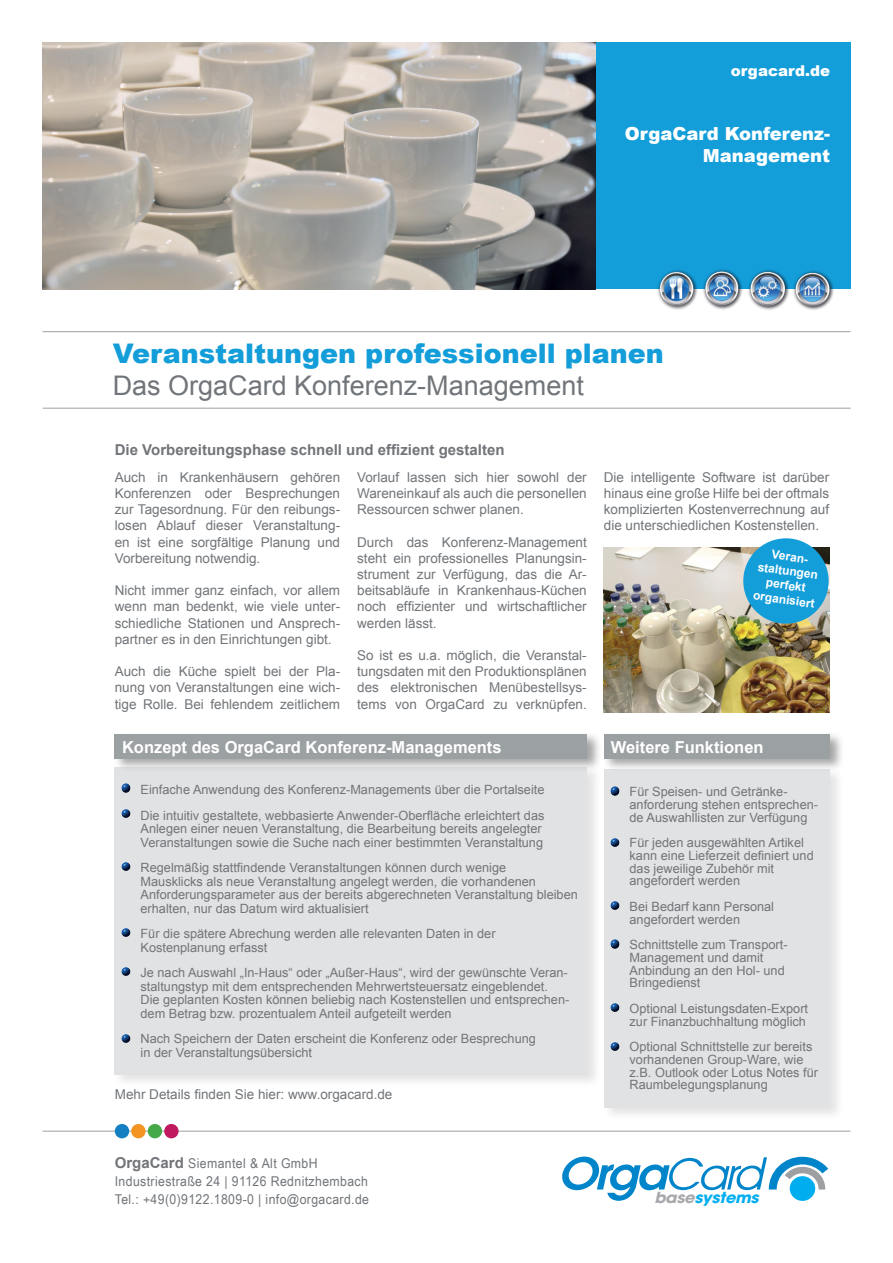
<style>
.page{position:relative;width:893px;height:1263px;background:#fff}
.page>*{position:absolute;margin:0;border:0;box-sizing:border-box;transform-origin:0 0}
.t1{font:900 27px "Arial";color:#139dd9}
.t2{font:27px "Arial";color:#717579}
.t3{font:900 18px/21.6px "Arial";color:#fff;text-align:right}
.t4{font:700 16.5px "Arial";color:#fff}
.t5{font:italic 700 15.15px "Avant Garde LT";color:#00aeef;scale:1.07 1}
.t6{font:700 15px "Arial";color:#717579}
.t7{font:900 15px "Arial";color:#fff}
.t8{font:13.5px/16.2px "Arial";color:#717579;text-align:justify}
.t9{font:13.5px/18px "Arial Narrow";letter-spacing:.025em;color:#717579;scale:1.11 1}
.t10{font:12.75px/12.8px "Arial";color:#717579}
.t11{font:700 12px "Arial";color:#fff}
.s1{font-family:"Arial";font-weight:700;font-size:15px}
.s2{color:#a8a9ad}
</style>
<div class="page">
<div style="left:595px;top:43px;width:255px;height:246px;background:#139dd9"></div>
<hr style="left:43px;top:331px;width:807px;height:1px;background:#9ba0a2">
<hr style="left:43px;top:408px;width:808px;height:1px;background:#9ba0a2">
<div style="left:113px;top:731px;width:489px;height:41px;background:#231f20;opacity:.41"></div>
<div style="left:115px;top:735px;width:472px;height:24px;background:#9ba0a2"></div>
<div style="left:114px;top:764px;width:488px;height:324px;background:#231f20;opacity:.41"></div>
<div style="left:115px;top:767px;width:472px;height:307px;background:#e1e2e3"></div>
<svg style="left:121px;top:783px;width:10px;height:10px"></svg>
<svg style="left:121px;top:809px;width:10px;height:9px"></svg>
<svg style="left:121px;top:862px;width:10px;height:9px"></svg>
<svg style="left:121px;top:928px;width:10px;height:9px"></svg>
<svg style="left:562px;top:1156px;width:266px;height:45px"></svg>
<hr style="left:43px;top:1131px;width:807px;height:1px;background:#9ba0a2">
<div style="left:115px;top:1124px;width:14px;height:14px;background:#1480c2;border-radius:50%"></div>
<div style="left:131px;top:1124px;width:15px;height:14px;background:#f49423;border-radius:50%"></div>
<div style="left:164px;top:1124px;width:15px;height:14px;background:#c0195f;border-radius:50%"></div>
<div style="left:148px;top:1124px;width:14px;height:14px;background:#46a947;border-radius:50%"></div>
<svg style="left:121px;top:967px;width:10px;height:9px"></svg>
<img style="left:658px;top:270px;width:39px;height:40px">
<img style="left:703px;top:269px;width:40px;height:41px">
<img style="left:748px;top:270px;width:41px;height:40px">
<img style="left:793px;top:271px;width:41px;height:39px">
<img style="left:43px;top:43px;width:552px;height:246px">
<svg style="left:121px;top:1034px;width:10px;height:9px"></svg>
<img style="left:604px;top:547px;width:225px;height:165px">
<div style="left:743px;top:538px;width:86px;height:86px;background:#139dd9;border-radius:50%"></div>
<div style="left:602px;top:731px;width:242px;height:41px;background:#231f20;opacity:.41"></div>
<div style="left:604px;top:734px;width:225px;height:25px;background:#9ba0a2"></div>
<div style="left:602px;top:766px;width:242px;height:355px;background:#231f20;opacity:.41"></div>
<div style="left:604px;top:769px;width:225px;height:339px;background:#e1e2e3"></div>
<svg style="left:610px;top:786px;width:10px;height:10px"></svg>
<svg style="left:610px;top:1042px;width:10px;height:9px"></svg>
<svg style="left:610px;top:838px;width:10px;height:9px"></svg>
<svg style="left:610px;top:901px;width:10px;height:9px"></svg>
<svg style="left:610px;top:939px;width:10px;height:10px"></svg>
<svg style="left:610px;top:1003px;width:10px;height:9px"></svg>
<p class="t7" style="left:731px;top:60px;width:101px">orgacard.de</p>
<h2 class="t3" style="left:625px;top:123px;width:207px">OrgaCard Konferenz-<br>Management</h2>
<h1 class="t1" style="left:113px;top:333px;width:553px">Veranstaltungen professionell planen</h1>
<h1 class="t2" style="left:113px;top:368px;width:473px">Das OrgaCard Konferenz-Management</h1>
<p class="t6" style="left:115px;top:440px;width:391px">Die Vorbereitungsphase schnell und effizient gestalten</p>
<p class="t8" style="left:115px;top:469px;width:227px">Auch in Krankenhäusern gehören Konferenzen oder Besprechungen zur Tagesordnung. Für den reibungs&shy;losen Ablauf dieser Veranstaltung&shy;en ist eine sorgfältige Planung und Vorbereitung notwendig.</p>
<p class="t8" style="left:115px;top:583px;width:227px">Nicht immer ganz einfach, vor allem wenn man bedenkt, wie viele unter&shy;schiedliche Stationen und Ansprech&shy;partner es in den Einrichtungen gibt.</p>
<p class="t8" style="left:115px;top:664px;width:227px">Auch die Küche spielt bei der Pla&shy;nung von Veranstaltungen eine wich&shy;tige Rolle. Bei fehlendem zeitlichem</p>
<p class="t8" style="left:357px;top:469px;width:231px">Vorlauf lassen sich hier sowohl der Wareneinkauf als auch die personellen Ressourcen schwer planen.</p>
<p class="t8" style="left:357px;top:534px;width:231px">Durch das Konferenz-Management steht ein professionelles Planungsin&shy;strument zur Verfügung, das die Ar&shy;beitsabläufe in Krankenhaus-Küchen noch effizienter und wirtschaftlicher werden lässt.</p>
<p class="t8" style="left:357px;top:647px;width:231px">So ist es u.a. möglich, die Veranstal&shy;tungsdaten mit den Produktionsplänen des elektronischen Menübestellsys&shy;tems von OrgaCard zu verknüpfen.</p>
<p class="t4" style="left:122px;top:736px;width:381px">Konzept des OrgaCard Konferenz-Managements</p>
<p class="t10" style="left:141px;top:777px;width:405px;line-height:25.5px">Einfache Anwendung des Konferenz-Managements über die Portalseite<br>Die intuitiv gestaltete, webbasierte Anwender-Oberfläche erleichtert das</p>
<p class="t10" style="left:141px;top:822px;width:404px;line-height:13.5px">Anlegen einer neuen Veranstaltung, die Bearbeitung bereits angelegter<br>Veranstaltungen sowie die Suche nach einer bestimmten Veranstaltung</p>
<p class="t10" style="left:141px;top:861px;width:439px;line-height:13.5px">Regelmäßig stattfindende Veranstaltungen können durch wenige<br>Mausklicks als neue Veranstaltung angelegt werden, die vorhandenen Anforderungsparameter aus der bereits abgerechneten Veranstaltung bleiben erhalten, nur das Datum wird aktualisiert</p>
<p class="t10" style="left:141px;top:927px;width:357px;line-height:13.5px">Für die spätere Abrechung werden alle relevanten Daten in der<br>Kostenplanung erfasst</p>
<p class="t10" style="left:141px;top:966px;width:430px;line-height:13.5px">Je nach Auswahl „In-Haus“ oder „Außer-Haus“, wird der gewünschte Veran&shy;staltungstyp mit dem entsprechenden Mehrwertsteuersatz eingeblendet.<br>Die geplanten Kosten können beliebig nach Kostenstellen und entsprechen&shy;dem Betrag bzw. prozentualem Anteil aufgeteilt werden</p>
<p class="t10" style="left:141px;top:1032px;width:397px;line-height:13.5px">Nach Speichern der Daten erscheint die Konferenz oder Besprechung in der Veranstaltungsübersicht</p>
<p class="t8" style="left:115px;top:1086px;width:279px">Mehr Details finden Sie hier: www.orgacard.de</p>
<p class="t8" style="left:604px;top:469px;width:227px">Die intelligente Software ist darüber hinaus eine große Hilfe bei der oftmals komplizierten Kostenverrechnung auf die unterschiedlichen Kostenstellen.</p>
<p class="t11" style="left:773px;top:546px;width:46px;rotate:8deg">Veran-</p>
<p class="t11" style="left:759px;top:558px;width:62px;rotate:8deg">staltungen</p>
<p class="t11" style="left:767px;top:574px;width:42px;rotate:8deg">perfekt</p>
<p class="t11" style="left:754px;top:587px;width:64px;rotate:8deg">organisiert</p>
<p class="t4" style="left:611px;top:736px;width:154px">Weitere Funktionen</p>
<p class="t10" style="left:630px;top:785px;width:190px">Für Speisen- und Getränke&shy;anforderung stehen entsprechen&shy;de Auswahllisten zur Verfügung</p>
<p class="t10" style="left:630px;top:836px;width:186px">Für jeden ausgewählten Artikel kann eine Lieferzeit definiert und das jeweilige Zubehör mit angefordert werden</p>
<p class="t10" style="left:630px;top:900px;width:146px">Bei Bedarf kann Personal angefordert werden</p>
<p class="t10" style="left:630px;top:938px;width:160px">Schnittstelle zum Transport-<br>Management und damit<br>Anbindung an den Hol- und<br>Bringedienst</p>
<p class="t10" style="left:630px;top:1002px;width:180px">Optional Leistungsdaten-Export zur Finanzbuchhaltung möglich</p>
<p class="t10" style="left:630px;top:1040px;width:190px">Optional Schnittstelle zur bereits vorhandenen Group-Ware, wie z.B. Outlook oder Lotus Notes für<br>Raumbelegungsplanung</p>
<p class="t9" style="left:115px;top:1153px;width:231px"><span class="s1">OrgaCard</span> Siemantel &amp; Alt GmbH<br>Industriestraße 24 | 91126 Rednitzhembach<br>Tel.: +49(0)9122.1809-0 | info@orgacard.de</p>
<p class="t5" style="left:654px;top:1188px;width:103px"><span class="s2">base</span>systems</p>
</div>
